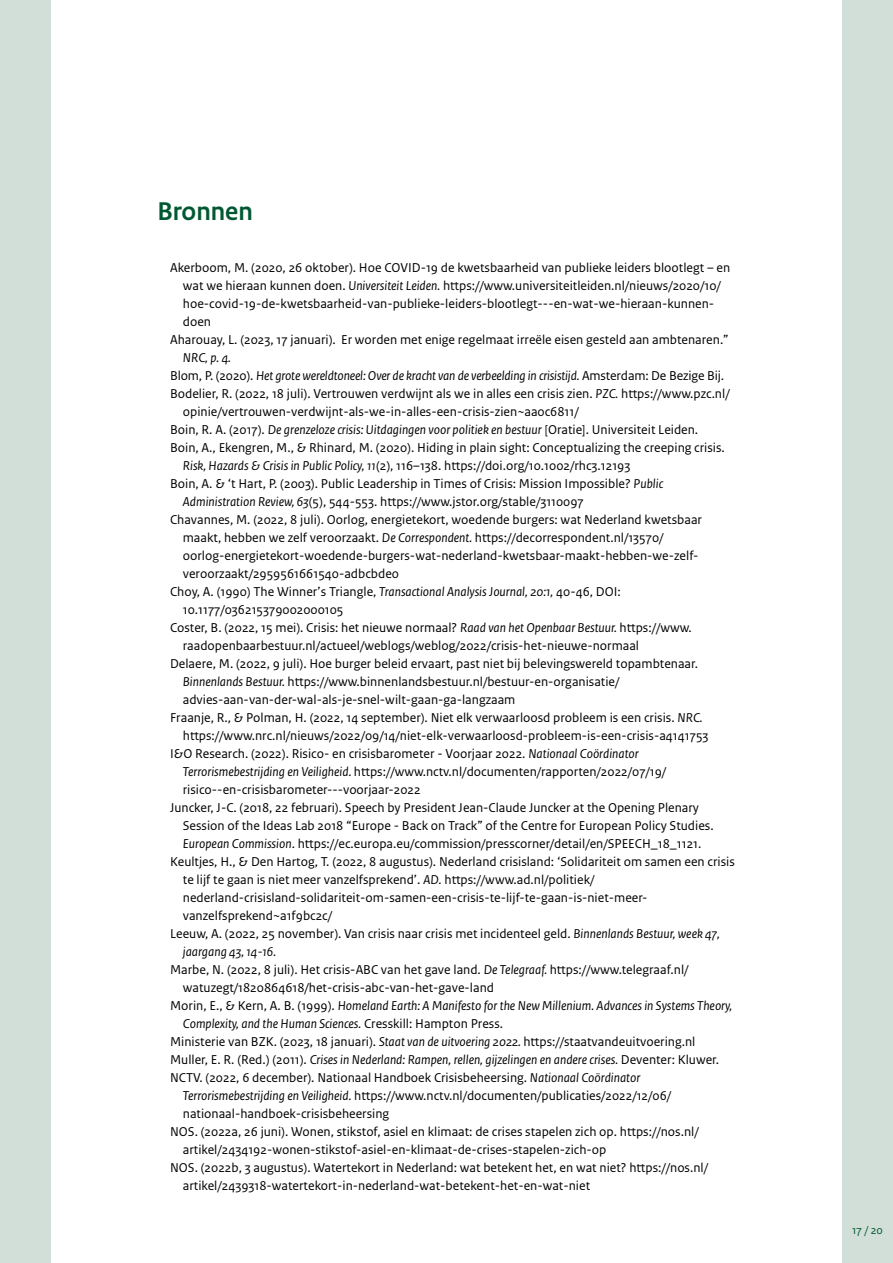
<style>
.page{position:relative;width:893px;height:1263px;background:#d1dfd8}
.page>*{position:absolute;margin:0;border:0;box-sizing:border-box;transform-origin:0 0}
.H2_03_RO_Kop{font:700 27px "Rijksoverheid Sans Heading";color:#005832}
.P_10_RO_Literatuurli{font:13.5px/18px "Rijksoverheid Sans Text";color:#000}
.P_10_RO_Literatuurli-2{font:italic 13.5px/18px "Rijksoverheid Sans Text";color:#000}
.t1{font:12px "Rijksoverheid Sans Text";color:#005832}
.s1{font-style:italic}
.s2{font-style:normal}
</style>
<div class="page">
<div style="left:51px;top:0;width:791px;height:1263px;background:#fff"></div>
<h2 class="H2_03_RO_Kop" style="left:157px;top:196px;width:97px">Bronnen</h2>
<p class="P_10_RO_Literatuurli" style="left:183px;top:259px;width:549px;text-indent:-13px">Akerboom, M. (2020, 26 oktober). Hoe COVID-19 de kwetsbaarheid van publieke leiders blootlegt – en wat we hieraan kunnen doen. <span class="s1">Universiteit Leiden.</span> https://www.universiteitleiden.nl/nieuws/2020/10/ hoe-covid-19-de-kwetsbaarheid-van-publieke-leiders-blootlegt---en-wat-we-hieraan-kunnen&shy;doen</p>
<p class="P_10_RO_Literatuurli" style="left:183px;top:331px;width:547px;text-indent:-13px">Aharouay, L. (2023, 17 januari). Er worden met enige regelmaat irreële eisen gesteld aan ambtenaren.”<br><span class="s1">NRC, p. 4.</span></p>
<p class="P_10_RO_Literatuurli-2" style="left:170px;top:367px;width:555px"><span class="s2">Blom, P. (2020).</span> Het grote wereldtoneel: Over de kracht van de verbeelding in crisistijd. <span class="s2">Amsterdam: De Bezige Bij.</span></p>
<p class="P_10_RO_Literatuurli" style="left:183px;top:385px;width:548px;text-indent:-13px">Bodelier, R. (2022, 18 juli). Vertrouwen verdwijnt als we in alles een crisis zien. <span class="s1">PZC.</span> https://www.pzc.nl/ opinie/vertrouwen-verdwijnt-als-we-in-alles-een-crisis-zien~aa0c6811/</p>
<p class="P_10_RO_Literatuurli-2" style="left:170px;top:421px;width:530px"><span class="s2">Boin, R. A. (2017).</span> De grenzeloze crisis: Uitdagingen voor politiek en bestuur <span class="s2">[Oratie]. Universiteit Leiden.</span></p>
<p class="P_10_RO_Literatuurli" style="left:183px;top:439px;width:543px;text-indent:-13px">Boin, A., Ekengren, M., &amp; Rhinard, M. (2020). Hiding in plain sight: Conceptualizing the creeping crisis.<br><span class="s1">Risk, Hazards &amp; Crisis in Public Policy, 11</span>(2), 116–138. https://doi.org/10.1002/rhc3.12193</p>
<p class="P_10_RO_Literatuurli" style="left:183px;top:475px;width:482px;text-indent:-13px">Boin, A. &amp; ‘t Hart, P. (2003). Public Leadership in Times of Crisis: Mission Impossible? <span class="s1">Public<br>Administration Review, 63</span>(5), 544-553. https://www.jstor.org/stable/3110097</p>
<p class="P_10_RO_Literatuurli" style="left:183px;top:511px;width:521px;text-indent:-13px">Chavannes, M. (2022, 8 juli). Oorlog, energietekort, woedende burgers: wat Nederland kwetsbaar maakt, hebben we zelf veroorzaakt. <span class="s1">De Correspondent.</span> https://decorrespondent.nl/13570/ oorlog-energietekort-woedende-burgers-wat-nederland-kwetsbaar-maakt-hebben-we-zelf&shy;veroorzaakt/2959561661540-adbcbde0</p>
<p class="P_10_RO_Literatuurli" style="left:183px;top:583px;width:439px;text-indent:-13px">Choy, A. (1990) The Winner’s Triangle, <span class="s1">Transactional Analysis Journal, 20:1,</span> 40-46, DOI:<br>10.1177/036215379002000105</p>
<p class="P_10_RO_Literatuurli" style="left:183px;top:619px;width:510px;text-indent:-13px">Coster, B. (2022, 15 mei). Crisis: het nieuwe normaal? <span class="s1">Raad van het Openbaar Bestuur.</span> https://www. raadopenbaarbestuur.nl/actueel/weblogs/weblog/2022/crisis-het-nieuwe-normaal</p>
<p class="P_10_RO_Literatuurli" style="left:183px;top:655px;width:517px;text-indent:-13px">Delaere, M. (2022, 9 juli). Hoe burger beleid ervaart, past niet bij belevingswereld topambtenaar.<br><span class="s1">Binnenlands Bestuur.</span> https://www.binnenlandsbestuur.nl/bestuur-en-organisatie/ advies-aan-van-der-wal-als-je-snel-wilt-gaan-ga-langzaam</p>
<p class="P_10_RO_Literatuurli" style="left:183px;top:709px;width:527px;text-indent:-13px">Fraanje, R., &amp; Polman, H. (2022, 14 september). Niet elk verwaarloosd probleem is een crisis. <span class="s1">NRC. </span>https://www.nrc.nl/nieuws/2022/09/14/niet-elk-verwaarloosd-probleem-is-een-crisis-a4141753</p>
<p class="P_10_RO_Literatuurli" style="left:183px;top:745px;width:485px;text-indent:-13px">I&amp;O Research. (2022). Risico- en crisisbarometer - Voorjaar 2022. <span class="s1">Nationaal Coördinator<br>Terrorismebestrijding en Veiligheid.</span> https://www.nctv.nl/documenten/rapporten/2022/07/19/ risico--en-crisisbarometer---voorjaar-2022</p>
<p class="P_10_RO_Literatuurli" style="left:183px;top:799px;width:532px;text-indent:-13px">Juncker, J-C. (2018, 22 februari). Speech by President Jean-Claude Juncker at the Opening Plenary<br>Session of the Ideas Lab 2018 “Europe - Back on Track” of the Centre for European Policy Studies.<br><span class="s1">European Commission</span>. https://ec.europa.eu/commission/presscorner/detail/en/SPEECH_18_1121.</p>
<p class="P_10_RO_Literatuurli" style="left:183px;top:853px;width:553px;text-indent:-13px">Keultjes, H., &amp; Den Hartog, T. (2022, 8 augustus). Nederland crisisland: ‘Solidariteit om samen een crisis te lijf te gaan is niet meer vanzelfsprekend’. <span class="s1">AD.</span> https://www.ad.nl/politiek/ nederland-crisisland-solidariteit-om-samen-een-crisis-te-lijf-te-gaan-is-niet-meer&shy;vanzelfsprekend~a1f9bc2c/</p>
<p class="P_10_RO_Literatuurli" style="left:183px;top:925px;width:538px;text-indent:-13px">Leeuw, A. (2022, 25 november). Van crisis naar crisis met incidenteel geld. <span class="s1">Binnenlands Bestuur, week 47, jaargang 43, 14-16.</span></p>
<p class="P_10_RO_Literatuurli" style="left:183px;top:961px;width:507px;text-indent:-13px">Marbe, N. (2022, 8 juli). Het crisis-ABC van het gave land. <span class="s1">De Telegraaf.</span> https://www.telegraaf.nl/ watuzegt/1820864618/het-crisis-abc-van-het-gave-land</p>
<p class="P_10_RO_Literatuurli-2" style="left:183px;top:997px;width:551px;text-indent:-13px"><span class="s2">Morin, E., &amp; Kern, A. B. (1999).</span> Homeland Earth: A Manifesto for the New Millenium. Advances in Systems Theory,<br>Complexity, and the Human Sciences. <span class="s2">Cresskill: Hampton Press.</span></p>
<p class="P_10_RO_Literatuurli" style="left:170px;top:1033px;width:527px">Ministerie van BZK. (2023, 18 januari). <span class="s1">Staat van de uitvoering 2022.</span> https://staatvandeuitvoering.nl</p>
<p class="P_10_RO_Literatuurli-2" style="left:170px;top:1051px;width:550px"><span class="s2">Muller, E. R. (Red.) (2011).</span> Crises in Nederland: Rampen, rellen, gijzelingen en andere crises. <span class="s2">Deventer: Kluwer.</span></p>
<p class="P_10_RO_Literatuurli" style="left:183px;top:1069px;width:490px;text-indent:-13px">NCTV. (2022, 6 december). Nationaal Handboek Crisisbeheersing. <span class="s1">Nationaal Coördinator<br>Terrorismebestrijding en Veiligheid.</span> https://www.nctv.nl/documenten/publicaties/2022/12/06/ nationaal-handboek-crisisbeheersing</p>
<p class="P_10_RO_Literatuurli" style="left:183px;top:1123px;width:517px;text-indent:-13px">NOS. (2022a, 26 juni). Wonen, stikstof, asiel en klimaat: de crises stapelen zich op. https://nos.nl/ artikel/2434192-wonen-stikstof-asiel-en-klimaat-de-crises-stapelen-zich-op</p>
<p class="P_10_RO_Literatuurli" style="left:183px;top:1159px;width:527px;text-indent:-13px">NOS. (2022b, 3 augustus). Watertekort in Nederland: wat betekent het, en wat niet? https://nos.nl/ artikel/2439318-watertekort-in-nederland-wat-betekent-het-en-wat-niet</p>
<p class="t1" style="left:852px;top:1223px;width:32px">17 / 20</p>
</div>
